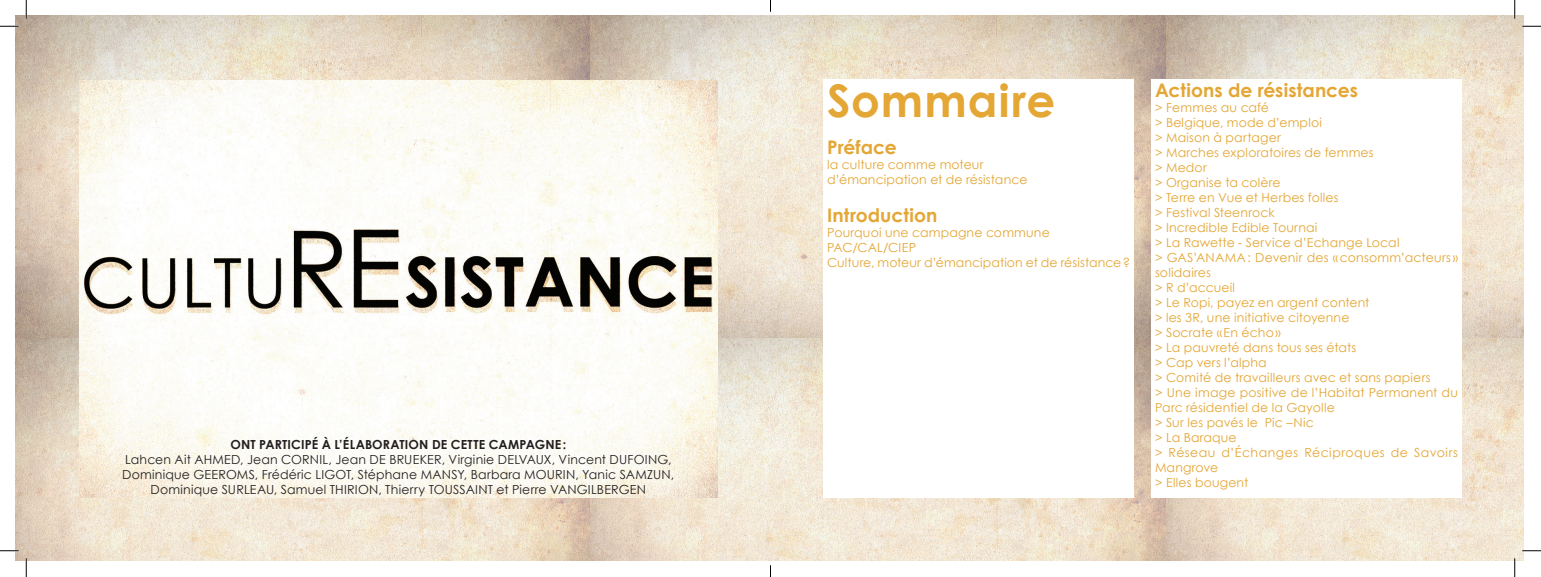
<style>
.page{position:relative;width:1541px;height:577px;background:#fff}
.page>*{position:absolute;margin:0;border:0;box-sizing:border-box;transform-origin:0 0}
.t1{font:700 45px "Century Gothic";color:#e4a634}
.t2{font:700 18.75px "Century Gothic";color:#e4a634}
.t3{font:12.5px/15px "Century Gothic";letter-spacing:.01em;color:#e4a634}
.t4{font:12.5px/15px "Century Gothic";letter-spacing:.015em;color:#231f20;text-align:center}
.t5{font:700 12.5px "Century Gothic";letter-spacing:.015em;color:#231f20}
</style>
<div class="page">
<img style="left:16px;top:16px;width:1507px;height:544px">
<div style="left:823px;top:79px;width:311px;height:419px;background:#fff"></div>
<img style="left:79px;top:80px;width:638px;height:418px">
<div style="left:1151px;top:79px;width:310px;height:419px;background:#fff"></div>
<svg style="left:0;top:25px;width:19px;height:2px"></svg>
<svg style="left:1522px;top:25px;width:19px;height:2px"></svg>
<svg style="left:0;top:550px;width:19px;height:1px"></svg>
<svg style="left:1522px;top:550px;width:19px;height:1px"></svg>
<svg style="left:25px;top:0;width:2px;height:19px"></svg>
<svg style="left:25px;top:558px;width:2px;height:19px"></svg>
<svg style="left:1514px;top:0;width:1px;height:19px"></svg>
<svg style="left:1514px;top:558px;width:1px;height:19px"></svg>
<p class="t5" style="left:230px;top:435px;width:337px">Ont participé à l’élaboration de cette campagne:</p>
<p class="t4" style="left:122px;top:452px;width:553px">Lahcen Ait AHMED, Jean CORNIL, Jean DE BRUEKER, Virginie DELVAUX, Vincent DUFOING,<br>Dominique GEEROMS, Frédéric LIGOT, Stéphane MANSY, Barbara MOURIN, Yanic SAMZUN,<br>Dominique SURLEAU, Samuel THIRION, Thierry TOUSSAINT et Pierre VANGILBERGEN</p>
<h1 class="t1" style="left:827px;top:66px;width:229px">Sommaire</h1>
<h2 class="t2" style="left:827px;top:133px;width:71px">Préface</h2>
<p class="t3" style="left:827px;top:157px;width:202px">la culture comme moteur d’émancipation et de résistance</p>
<h2 class="t2" style="left:827px;top:201px;width:112px">Introduction</h2>
<p class="t3" style="left:827px;top:224px;width:304px">Pourquoi une campagne commune<br>PAC/CAL/CIEP<br>Culture, moteur d’émancipation et de résistance?</p>
<h2 class="t2" style="left:1155px;top:76px;width:204px">Actions de résistances</h2>
<p class="t3" style="left:1155px;top:100px;width:304px">&gt; Femmes au café<br>&gt; Belgique, mode d’emploi<br>&gt; Maison à partager<br>&gt; Marches exploratoires de femmes<br>&gt; Medor<br>&gt; Organise ta colère<br>&gt; Terre en Vue et Herbes folles<br>&gt; Festival Steenrock<br>&gt; Incredible Edible Tournai<br>&gt; La Rawette - Service d’Echange Local<br>&gt; GAS’ANAMA: Devenir des «consomm’acteurs » solidaires<br>&gt; R d’accueil<br>&gt; Le Ropi, payez en argent content<br>&gt; les 3R, une initiative citoyenne<br>&gt; Socrate «en écho»<br>&gt; La pauvreté dans tous ses états<br>&gt; Cap vers l’alpha<br>&gt; Comité de travailleurs avec et sans papiers<br>&gt; Une image positive de l’Habitat Permanent du<br>Parc résidentiel de la Gayolle<br>&gt; Sur les pavés le Pic –Nic<br>&gt; La Baraque<br>&gt; Réseau d’Échanges Réciproques de Savoirs<br>Mangrove<br>&gt; Elles bougent</p>
</div>
